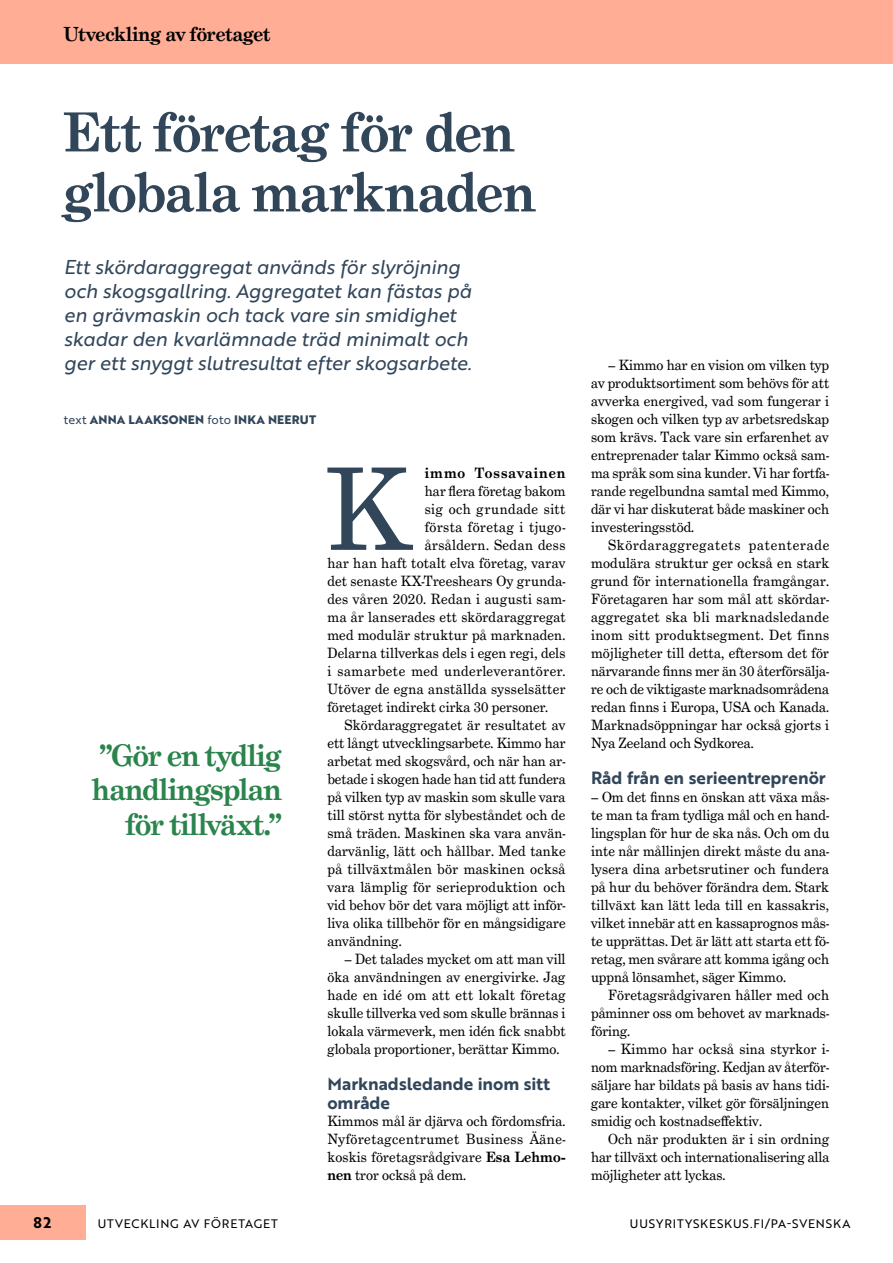
<style>
.page{position:relative;width:893px;height:1263px;background:#fff}
.page>*{position:absolute;margin:0;border:0;box-sizing:border-box;transform-origin:0 0}
._3_-_LEIPIS__Grad_ANGFANGI{font:114px "Grad";color:#32465a}
._1_-_H1__Grad_36__sininen{font:700 54px/60px "Grad";letter-spacing:-.01em;color:#32465a}
.t1{font:700 30px/34.5px "Grad";letter-spacing:-.015em;color:#2a844b;text-align:right}
._2_-_INGRESSI{font:19.5px/24px "Brother 1816 Regular Italic";letter-spacing:-.01em;color:#32465a}
.t2{font:700 19.5px "Grad";color:#000}
._4_-_VÄLIOTSIKKO__Brother_11_5__sin{font:17.25px/18.8px "Brother 1816 Bold";color:#32465a}
.t3{font:15px "Brother 1816 Bold";color:#000}
._3_-_LEIPIS__Grad__SIS{font:14.25px/18px "Grad";color:#000;text-align:justify}
._3_-_LEIPIS__Grad__EI_SIS{font:14.25px/18px "Grad";color:#000;text-align:justify}
._3_-_LEIPIS__Grad_ANGFANGI-2{font:14.25px "Grad";letter-spacing:.02em;color:#000}
._3_-_LEIPIS__Grad_ANGFANGI-3{font:14.25px "Grad";letter-spacing:.04em;color:#000}
._3_-_LEIPIS__Grad_ANGFANGI-4{font:700 14.25px "Grad";letter-spacing:.07em;color:#000}
.t4{font:12px "Brother 1816 Regular";letter-spacing:.07em;color:#000}
._7_-_CREDIT{font:700 12px "Brother 1816 Extra";letter-spacing:.015em;color:#32465a}
.s1{font-family:"Brother 1816 Regular";font-weight:400}
.s2{font-weight:700}
</style>
<div class="page">
<div style="left:0;top:1205px;width:85px;height:34px;background:#ffad94"></div>
<div style="left:0;top:0;width:893px;height:64px;background:#ffad94"></div>
<h3 class="t2" style="left:64px;top:22px;width:208px">Utveckling av företaget</h3>
<h1 class="_1_-_H1__Grad_36__sininen" style="left:64px;top:103px;width:473px">Ett företag för den globala marknaden</h1>
<p class="_2_-_INGRESSI" style="left:64px;top:254px;width:409px">Ett skördaraggregat används för slyröjning och skogsgallring. Aggregatet kan fästas på en grävmaskin och tack vare sin smidighet skadar den kvarlämnade träd minimalt och ger ett snyggt slutresultat efter skogsarbete.</p>
<p class="_7_-_CREDIT" style="left:64px;top:410px;width:254px"><span class="s1">text</span> ANNA LAAKSONEN <span class="s1">foto</span> INKA NEERUT</p>
<h3 class="t1" style="left:92px;top:738px;width:191px">”Gör en tydlig handlingsplan för tillväxt.”</h3>
<p class="_3_-_LEIPIS__Grad_ANGFANGI" style="left:325px;top:439px;width:85px">K</p>
<p class="_3_-_LEIPIS__Grad_ANGFANGI-4" style="left:425px;top:464px;width:142px">immo Tossavainen</p>
<p class="_3_-_LEIPIS__Grad_ANGFANGI-2" style="left:425px;top:482px;width:142px">har flera företag bakom</p>
<p class="_3_-_LEIPIS__Grad_ANGFANGI-2" style="left:425px;top:500px;width:142px">sig och grundade sitt</p>
<p class="_3_-_LEIPIS__Grad_ANGFANGI-2" style="left:425px;top:518px;width:142px">första företag i tjugo‑</p>
<p class="_3_-_LEIPIS__Grad_ANGFANGI-2" style="left:425px;top:536px;width:142px">årsåldern. Sedan dess</p>
<p class="_3_-_LEIPIS__Grad_ANGFANGI-2" style="left:327px;top:554px;width:240px">har han haft totalt elva företag, varav</p>
<p class="_3_-_LEIPIS__Grad_ANGFANGI-2" style="left:327px;top:572px;width:240px">det senaste KX-Treeshears Oy grunda‑</p>
<p class="_3_-_LEIPIS__Grad_ANGFANGI-2" style="left:327px;top:590px;width:240px">des våren 2020. Redan i augusti sam‑</p>
<p class="_3_-_LEIPIS__Grad_ANGFANGI-2" style="left:327px;top:608px;width:240px">ma år lanserades ett skördaraggregat</p>
<p class="_3_-_LEIPIS__Grad_ANGFANGI-2" style="left:327px;top:626px;width:240px">med modulär struktur på marknaden.</p>
<p class="_3_-_LEIPIS__Grad_ANGFANGI-2" style="left:327px;top:644px;width:240px">Delarna tillverkas dels i egen regi, dels</p>
<p class="_3_-_LEIPIS__Grad_ANGFANGI-3" style="left:327px;top:662px;width:240px">i samarbete med underleverantörer.</p>
<p class="_3_-_LEIPIS__Grad_ANGFANGI-2" style="left:327px;top:680px;width:240px">Utöver de egna anställda sysselsätter</p>
<p class="_3_-_LEIPIS__Grad_ANGFANGI-2" style="left:327px;top:698px;width:222px">företaget indirekt cirka 30 personer.</p>
<p class="_3_-_LEIPIS__Grad__SIS" style="left:327px;top:716px;width:240px;text-indent:17px">Skördaraggregatet är resultatet av ett långt utvecklingsarbete. Kimmo har arbetat med skogsvård, och när han ar‑ betade i skogen hade han tid att fundera på vilken typ av maskin som skulle vara till störst nytta för slybeståndet och de små träden. Maskinen ska vara använ‑ darvänlig, lätt och hållbar. Med tanke på tillväxtmålen bör maskinen också vara lämplig för serieproduktion och vid behov bör det vara möjligt att inför‑ liva olika tillbehör för en mångsidigare användning.</p>
<p class="_3_-_LEIPIS__Grad__SIS" style="left:327px;top:950px;width:240px;text-indent:17px">– Det talades mycket om att man vill öka användningen av energivirke. Jag hade en idé om att ett lokalt företag skulle tillverka ved som skulle brännas i lokala värmeverk, men idén fick snabbt globala proportioner, berättar Kimmo.</p>
<p class="_4_-_VÄLIOTSIKKO__Brother_11_5__sin" style="left:327px;top:1074px;width:224px">Marknadsledande inom sitt område</p>
<p class="_3_-_LEIPIS__Grad__EI_SIS" style="left:327px;top:1112px;width:240px">Kimmos mål är djärva och fördomsfria.<br>Nyföretagcentrumet Business Ääne‑ koskis företagsrådgivare <span class="s2">Esa Lehmo‑ nen</span> tror också på dem.</p>
<p class="_3_-_LEIPIS__Grad__SIS" style="left:591px;top:356px;width:240px;text-indent:17px">– Kimmo har en vision om vilken typ av produktsortiment som behövs för att avverka energived, vad som fungerar i skogen och vilken typ av arbetsredskap som krävs. Tack vare sin erfarenhet av entreprenader talar Kimmo också sam‑ ma språk som sina kunder. Vi har fortfa‑ rande regelbundna samtal med Kimmo, där vi har diskuterat både maskiner och investeringsstöd.</p>
<p class="_3_-_LEIPIS__Grad__SIS" style="left:591px;top:536px;width:240px;text-indent:17px">Skördaraggregatets patenterade modulära struktur ger också en stark grund för internationella framgångar.<br>Företagaren har som mål att skördar‑ aggregatet ska bli marknadsledande inom sitt produktsegment. Det finns möjligheter till detta, eftersom det för närvarande finns mer än 30 återförsälja‑ re och de viktigaste marknadsområdena redan finns i Europa, USA och Kanada.<br>Marknadsöppningar har också gjorts i Nya Zeeland och Sydkorea.</p>
<p class="_4_-_VÄLIOTSIKKO__Brother_11_5__sin" style="left:591px;top:768px;width:236px">Råd från en serieentreprenör</p>
<p class="_3_-_LEIPIS__Grad__EI_SIS" style="left:591px;top:788px;width:240px">– Om det finns en önskan att växa mås‑ te man ta fram tydliga mål och en hand‑ lingsplan för hur de ska nås. Och om du inte når mållinjen direkt måste du ana‑ lysera dina arbetsrutiner och fundera på hur du behöver förändra dem. Stark tillväxt kan lätt leda till en kassakris, vilket innebär att en kassaprognos mås‑ te upprättas. Det är lätt att starta ett fö‑ retag, men svårare att komma igång och uppnå lönsamhet, säger Kimmo.</p>
<p class="_3_-_LEIPIS__Grad__SIS" style="left:591px;top:986px;width:240px;text-indent:17px">Företagsrådgivaren håller med och påminner oss om behovet av marknads‑ föring.</p>
<p class="_3_-_LEIPIS__Grad__SIS" style="left:591px;top:1040px;width:240px;text-indent:17px">– Kimmo har också sina styrkor i‑ nom marknadsföring. Kedjan av återför‑ säljare har bildats på basis av hans tidi‑ gare kontakter, vilket gör försäljningen smidig och kostnadseffektiv.</p>
<p class="_3_-_LEIPIS__Grad__SIS" style="left:591px;top:1130px;width:240px;text-indent:17px">Och när produkten är i sin ordning har tillväxt och internationalisering alla möjligheter att lyckas.</p>
<p class="t3" style="left:34px;top:1211px;width:19px">82</p>
<p class="t4" style="left:98px;top:1215px;width:182px">UTVECKLING AV FÖRETAGET</p>
<p class="t4" style="left:630px;top:1215px;width:222px">UUSYRITYSKESKUS.FI/PA-SVENSKA</p>
</div>
